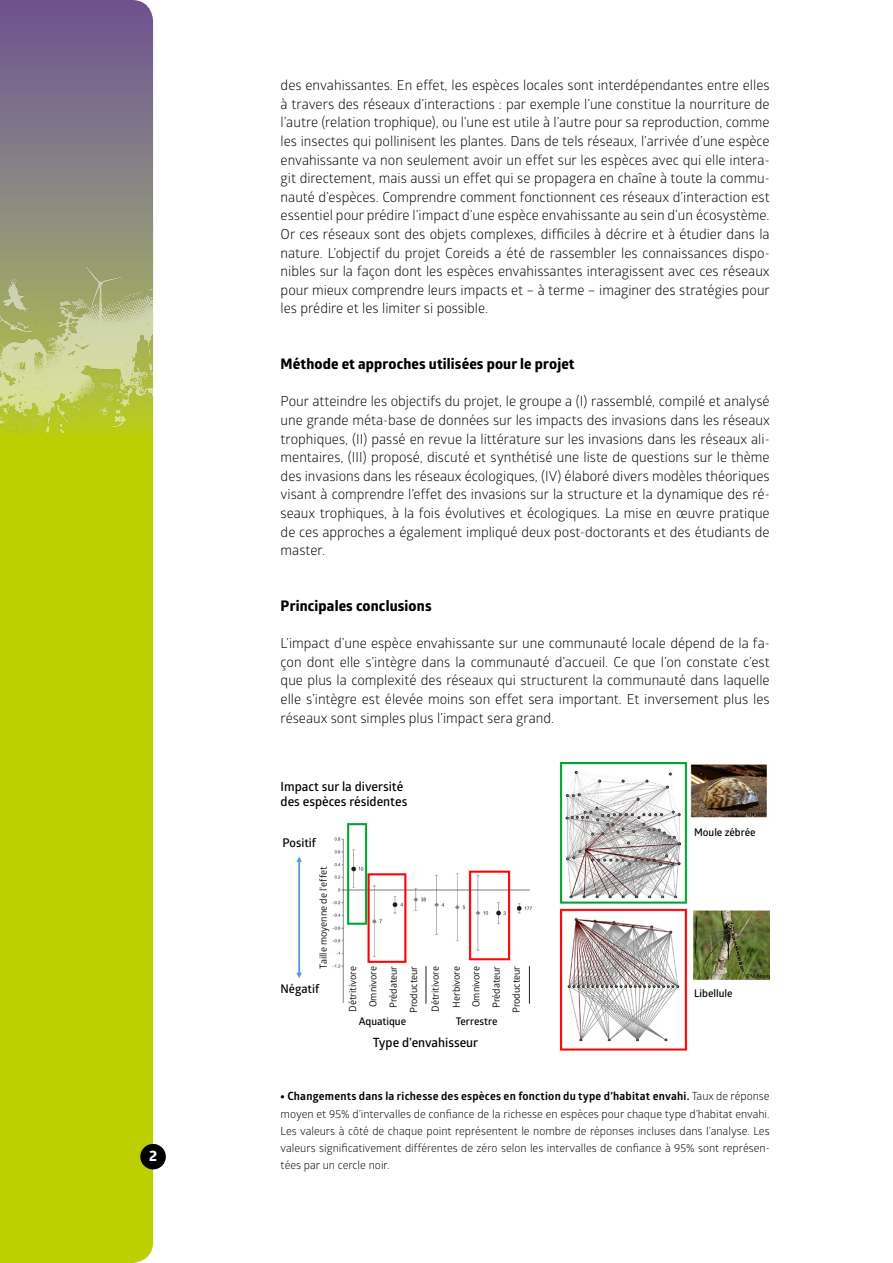
<style>
.page{position:relative;width:893px;height:1263px;background:#fff}
.page>*{position:absolute;margin:0;border:0;box-sizing:border-box;transform-origin:0 0}
.t1{font:700 14.85px "Globerx";color:#fff}
._5__inter-titre{font:700 14.7px "Globerx";letter-spacing:.01em;color:#000}
._6__texte_courant{font:13.8px/18.6px "Glober";color:#000;text-align:justify}
._8__graphique_niveau{font:600 12.75px/15px "Glober";color:#000}
._8__graphique_niveau-2{font:600 12px "Glober";color:#000}
._7__légende{font:11.25px/17.2px "Glober";color:#000;text-align:justify}
._8__graphique_niveau-3{font:600 10.5px "Glober";color:#000}
._8__graphique_niveau-4{font:9.75px "Glober";color:#000}
.s1{font-weight:900}
.s2{font-weight:700}
</style>
<div class="page">
<svg style="left:0;top:0;width:153px;height:1263px;background:#aeba20"></svg>
<img style="left:0;top:256px;width:153px;height:180px">
<div style="left:140px;top:1144px;width:26px;height:25px;background:#000;border-radius:50%"></div>
<img style="left:296px;top:763px;width:474px;height:288px">
<div style="left:311px;top:855px;width:20px;height:120px;background:#fff"></div>
<div style="left:347px;top:965px;width:73px;height:86px;background:#fff"></div>
<div style="left:430px;top:965px;width:95px;height:86px;background:#fff"></div>
<div style="left:282px;top:837px;width:45px;height:15px;background:#fff"></div>
<div style="left:281px;top:983px;width:50px;height:22px;background:#fff"></div>
<div style="left:281px;top:766px;width:139px;height:49px;background:#fff"></div>
<div style="left:694px;top:828px;width:77px;height:16px;background:#fff"></div>
<div style="left:694px;top:989px;width:77px;height:16px;background:#fff"></div>
<div style="left:370px;top:1037px;width:128px;height:14px;background:#fff"></div>
<p class="t1" style="left:149px;top:1145px;width:10px">2</p>
<p class="_6__texte_courant" style="left:281px;top:75px;width:491px">des envahissantes. En effet, les espèces locales sont interdépendantes entre elles à travers des réseaux d’interactions : par exemple l’une constitue la nourriture de l’autre (relation trophique), ou l’une est utile à l’autre pour sa reproduction, comme les insectes qui pollinisent les plantes. Dans de tels réseaux, l’arrivée d’une espèce envahissante va non seulement avoir un effet sur les espèces avec qui elle intera&shy;git directement, mais aussi un effet qui se propagera en chaîne à toute la commu&shy;nauté d’espèces. Comprendre comment fonctionnent ces réseaux d’interaction est essentiel pour prédire l’impact d’une espèce envahissante au sein d’un écosystème.<br>Or ces réseaux sont des objets complexes, difficiles à décrire et à étudier dans la nature. L’objectif du projet Coreids a été de rassembler les connaissances dispo&shy;nibles sur la façon dont les espèces envahissantes interagissent avec ces réseaux pour mieux comprendre leurs impacts et – à terme – imaginer des stratégies pour les prédire et les limiter si possible.</p>
<p class="_5__inter-titre" style="left:281px;top:353px;width:295px">Méthode et approches utilisées pour le projet</p>
<p class="_6__texte_courant" style="left:281px;top:391px;width:491px">Pour atteindre les objectifs du projet, le groupe a (I) rassemblé, compilé et analysé une grande méta-base de données sur les impacts des invasions dans les réseaux trophiques, (II) passé en revue la littérature sur les invasions dans les réseaux ali&shy;mentaires, (III) proposé, discuté et synthétisé une liste de questions sur le thème des invasions dans les réseaux écologiques, (IV) élaboré divers modèles théoriques visant à comprendre l’effet des invasions sur la structure et la dynamique des ré&shy;seaux trophiques, à la fois évolutives et écologiques. La mise en œuvre pratique de ces approches a également impliqué deux post-doctorants et des étudiants de master.</p>
<p class="_5__inter-titre" style="left:281px;top:595px;width:152px">Principales conclusions</p>
<p class="_6__texte_courant" style="left:281px;top:633px;width:491px">L’impact d’une espèce envahissante sur une communauté locale dépend de la fa&shy;çon dont elle s’intègre dans la communauté d’accueil. Ce que l’on constate c’est que plus la complexité des réseaux qui structurent la communauté dans laquelle elle s’intègre est élevée moins son effet sera important. Et inversement plus les réseaux sont simples plus l’impact sera grand.</p>
<p class="_8__graphique_niveau" style="left:281px;top:778px;width:128px">Impact sur la diversité des espèces résidentes</p>
<p class="_8__graphique_niveau-2" style="left:282px;top:834px;width:35px">Positif</p>
<p class="_8__graphique_niveau-4" style="left:316px;top:969px;width:104px;rotate:-90deg">Taille moyenne de l’effet</p>
<p class="_8__graphique_niveau-2" style="left:281px;top:980px;width:40px">Négatif</p>
<p class="_8__graphique_niveau-4" style="left:346px;top:1012px;width:47px;rotate:-90deg">Détritivore</p>
<p class="_8__graphique_niveau-4" style="left:366px;top:1007px;width:43px;rotate:-90deg">Omnivore</p>
<p class="_8__graphique_niveau-4" style="left:387px;top:1008px;width:44px;rotate:-90deg">Prédateur</p>
<p class="_8__graphique_niveau-4" style="left:407px;top:1013px;width:49px;rotate:-90deg">Producteur</p>
<p class="_8__graphique_niveau-4" style="left:449px;top:1008px;width:43px;rotate:-90deg">Herbivore</p>
<p class="_8__graphique_niveau-4" style="left:428px;top:1012px;width:47px;rotate:-90deg">Détritivore</p>
<p class="_8__graphique_niveau-4" style="left:469px;top:1007px;width:43px;rotate:-90deg">Omnivore</p>
<p class="_8__graphique_niveau-4" style="left:489px;top:1008px;width:44px;rotate:-90deg">Prédateur</p>
<p class="_8__graphique_niveau-4" style="left:510px;top:1013px;width:49px;rotate:-90deg">Producteur</p>
<p class="_8__graphique_niveau-3" style="left:359px;top:1014px;width:49px">Aquatique</p>
<p class="_8__graphique_niveau-3" style="left:456px;top:1014px;width:43px">Terrestre</p>
<p class="_8__graphique_niveau" style="left:373px;top:1035px;width:107px">Type d’envahisseur</p>
<p class="_8__graphique_niveau-3" style="left:694px;top:825px;width:63px">Moule zébrée</p>
<p class="_8__graphique_niveau-3" style="left:694px;top:986px;width:40px">Libellule</p>
<p class="_7__légende" style="left:281px;top:1087px;width:490px"><span class="s1">•</span> <span class="s2">Changements dans la richesse des espèces en fonction du type d’habitat envahi.</span> Taux de réponse moyen et 95% d’intervalles de confiance de la richesse en espèces pour chaque type d’habitat envahi.<br>Les valeurs à côté de chaque point représentent le nombre de réponses incluses dans l’analyse. Les valeurs significativement différentes de zéro selon les intervalles de confiance à 95% sont représen&shy;tées par un cercle noir.</p>
</div>
